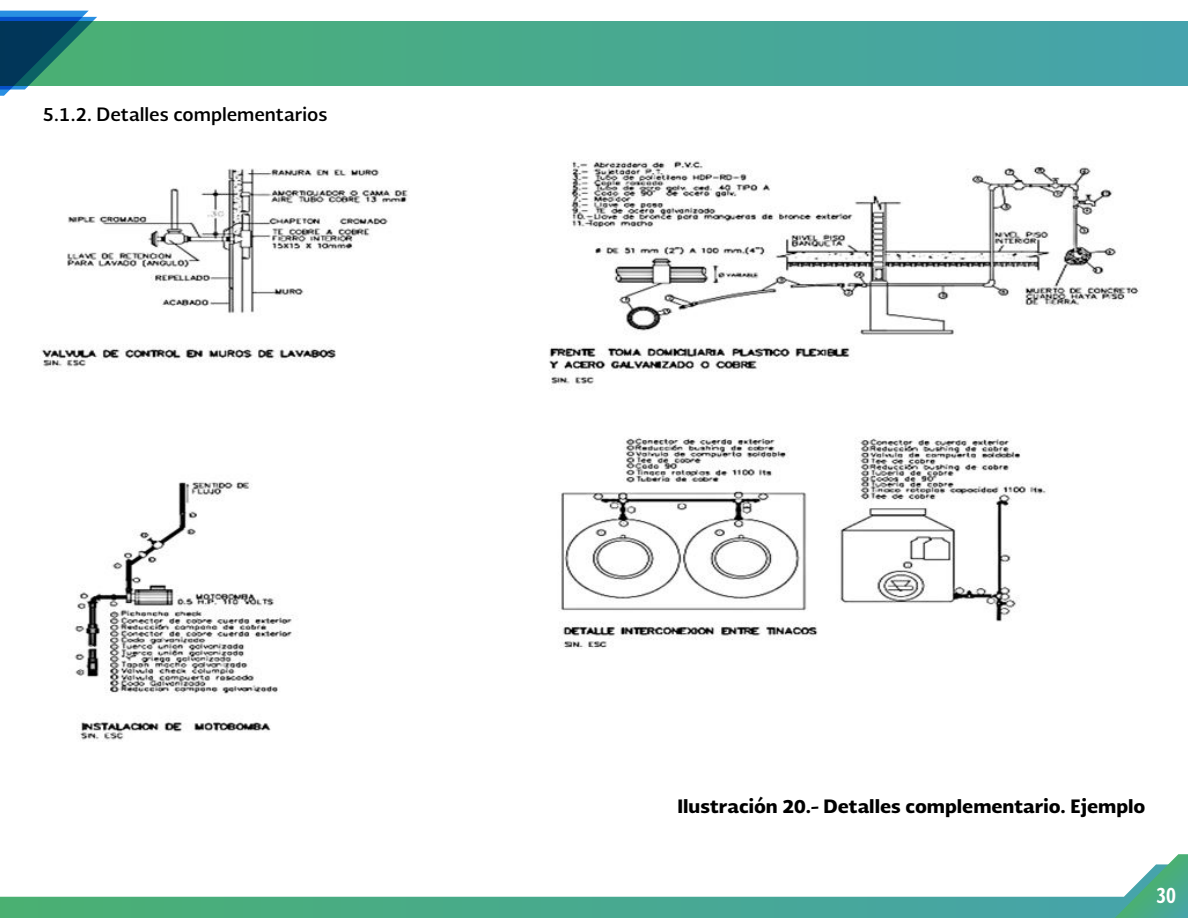
<style>
.page{position:relative;width:1188px;height:918px;background:#fff}
.page>*{position:absolute;margin:0;border:0;box-sizing:border-box;transform-origin:0 0}
.t1{font:700 21px "Soberana Sans Condensed";color:#fff}
.t2{font:900 18px "Soberana Sans";color:#000}
.t3{font:700 18px "Soberana Sans";color:#000}
</style>
<div class="page">
<div style="left:0;top:22px;width:1188px;height:63px;background:linear-gradient(to right,#4ab071,#46a3ad)"></div>
<svg style="left:0;top:11px;width:97px;height:85px;background:#367c84"></svg>
<svg style="left:0;top:896px;width:1115px;height:22px;background:#4eac91"></svg>
<svg style="left:1115px;top:854px;width:73px;height:64px"></svg>
<img style="left:41px;top:161px;width:1098px;height:581px">
<p class="t3" style="left:43px;top:102px;width:286px">5.1.2. Detalles complementarios</p>
<p class="t2" style="left:677px;top:794px;width:470px">Ilustración 20.- Detalles complementario. Ejemplo</p>
<p class="t1" style="left:1156px;top:881px;width:21px">30</p>
</div>
